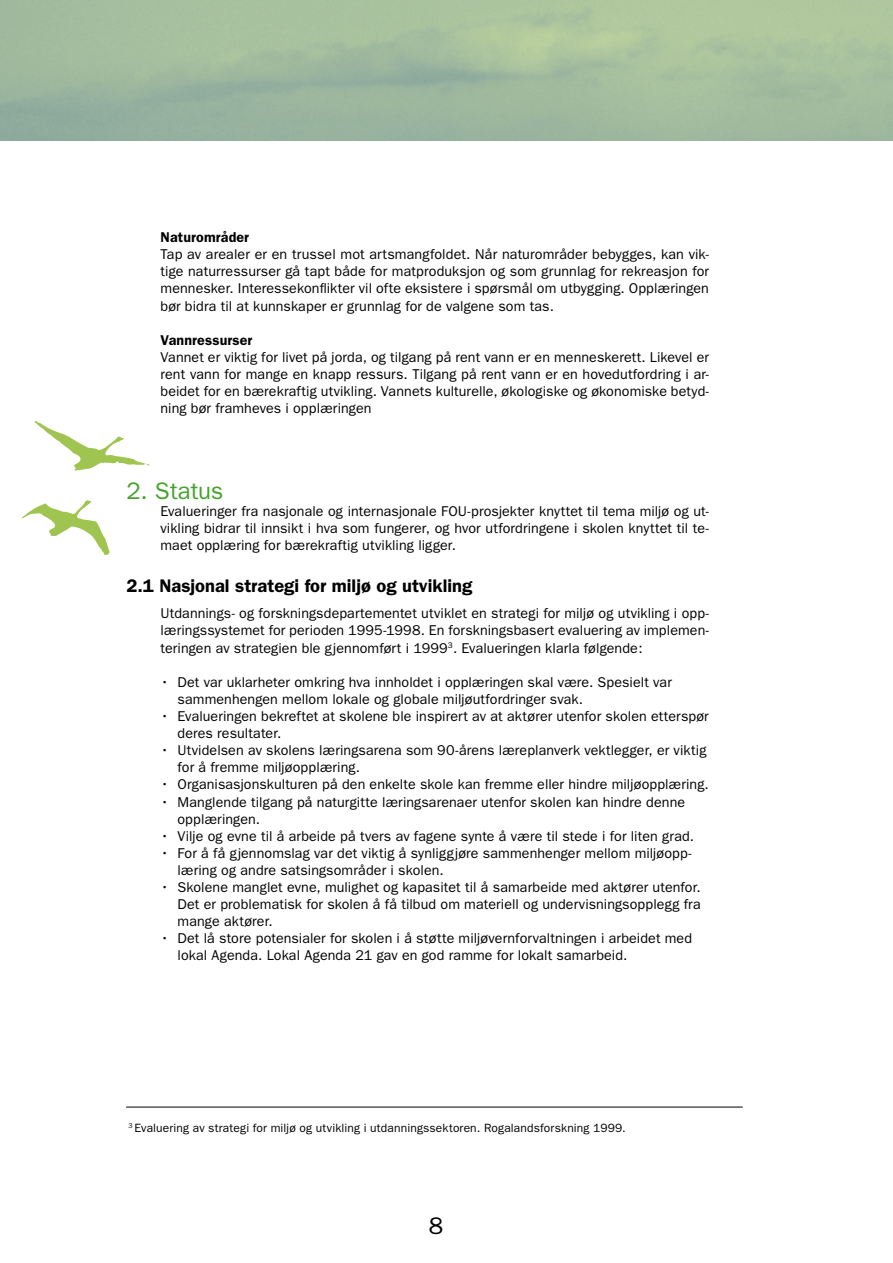
<style>
.page{position:relative;width:893px;height:1263px;background:#fff}
.page>*{position:absolute;margin:0;border:0;box-sizing:border-box;transform-origin:0 0}
.t1{font:24px "Franklin Gothic";letter-spacing:-.005em;color:#45a12b}
.t2{font:600 18.3px "Franklin Gothic";color:#000}
.t3{font:14.25px/17.1px "Franklin Gothic";letter-spacing:.005em;color:#000}
.t4{font:600 14.25px "Franklin Gothic";letter-spacing:.01em;color:#000}
.t5{font:12px "Franklin Gothic";letter-spacing:.015em;color:#000}
</style>
<div class="page">
<hr style="left:892px;top:0;width:1px;height:140px;background:#c9dd9b">
<hr style="left:126px;top:1107px;width:617px;height:1px;background:#000">
<svg style="left:34px;top:421px;width:116px;height:50px"></svg>
<svg style="left:22px;top:500px;width:88px;height:55px"></svg>
<p class="t4" style="left:161px;top:229px;width:90px">Naturområder</p>
<p class="t3" style="left:161px;top:246px;width:550px;text-align:justify">Tap av arealer er en trussel mot artsmangfoldet. Når naturområder bebygges, kan vik&shy;tige naturressurser gå tapt både for matproduksjon og som grunnlag for rekreasjon for mennesker. Interessekonflikter vil ofte eksistere i spørsmål om utbygging. Opplæringen bør bidra til at kunnskaper er grunnlag for de valgene som tas.</p>
<p class="t4" style="left:161px;top:331px;width:93px">Vannressurser</p>
<p class="t3" style="left:161px;top:349px;width:550px;text-align:justify">Vannet er viktig for livet på jorda, og tilgang på rent vann er en menneskerett. Likevel er rent vann for mange en knapp ressurs. Tilgang på rent vann er en hovedutfordring i ar&shy;beidet for en bærekraftig utvikling. Vannets kulturelle, økologiske og økonomiske betyd&shy;ning bør framheves i opplæringen</p>
<h1 class="t1" style="left:126px;top:477px;width:98px">2. Status</h1>
<p class="t3" style="left:161px;top:502px;width:550px;text-align:justify">Evalueringer fra nasjonale og internasjonale FOU-prosjekter knyttet til tema miljø og ut&shy;vikling bidrar til innsikt i hva som fungerer, og hvor utfordringene i skolen knyttet til te&shy;maet opplæring for bærekraftig utvikling ligger.</p>
<p class="t2" style="left:126px;top:575px;width:347px">2.1 Nasjonal strategi for miljø og utvikling</p>
<p class="t3" style="left:161px;top:605px;width:550px;text-align:justify">Utdannings- og forskningsdepartementet utviklet en strategi for miljø og utvikling i opp&shy;læringssystemet for perioden 1995-1998. En forskningsbasert evaluering av implemen&shy;teringen av strategien ble gjennomført i 1999<sup>3</sup>. Evalueringen klarla følgende:</p>
<p class="t3" style="left:178px;top:673px;width:496px;text-indent:-17px">• Det var uklarheter omkring hva innholdet i opplæringen skal være. Spesielt var sammenhengen mellom lokale og globale miljøutfordringer svak.</p>
<p class="t3" style="left:178px;top:708px;width:533px;text-indent:-17px">• Evalueringen bekreftet at skolene ble inspirert av at aktører utenfor skolen etterspør deres resultater.</p>
<p class="t3" style="left:178px;top:742px;width:530px;text-indent:-17px">• Utvidelsen av skolens læringsarena som 90-årens læreplanverk vektlegger, er viktig for å fremme miljøopplæring.</p>
<p class="t3" style="left:161px;top:776px;width:550px">• Organisasjonskulturen på den enkelte skole kan fremme eller hindre miljøopplæring.</p>
<p class="t3" style="left:178px;top:793px;width:509px;text-indent:-17px">• Manglende tilgang på naturgitte læringsarenaer utenfor skolen kan hindre denne opplæringen.</p>
<p class="t3" style="left:161px;top:827px;width:535px">• Vilje og evne til å arbeide på tvers av fagene synte å være til stede i for liten grad.</p>
<p class="t3" style="left:178px;top:844px;width:516px;text-indent:-17px">• For å få gjennomslag var det viktig å synliggjøre sammenhenger mellom miljøopp&shy;læring og andre satsingsområder i skolen.</p>
<p class="t3" style="left:178px;top:879px;width:525px;text-align:justify;text-indent:-17px">• Skolene manglet evne, mulighet og kapasitet til å samarbeide med aktører utenfor.<br>Det er problematisk for skolen å få tilbud om materiell og undervisningsopplegg fra mange aktører.</p>
<p class="t3" style="left:178px;top:930px;width:516px;text-indent:-17px">• Det lå store potensialer for skolen i å støtte miljøvernforvaltningen i arbeidet med lokal Agenda. Lokal Agenda 21 gav en god ramme for lokalt samarbeid.</p>
<p class="t5" style="left:128px;top:1121px;width:499px"><sup>3</sup> Evaluering av strategi for miljø og utvikling i utdanningssektoren. Rogalandsforskning 1999.</p>
</div>
